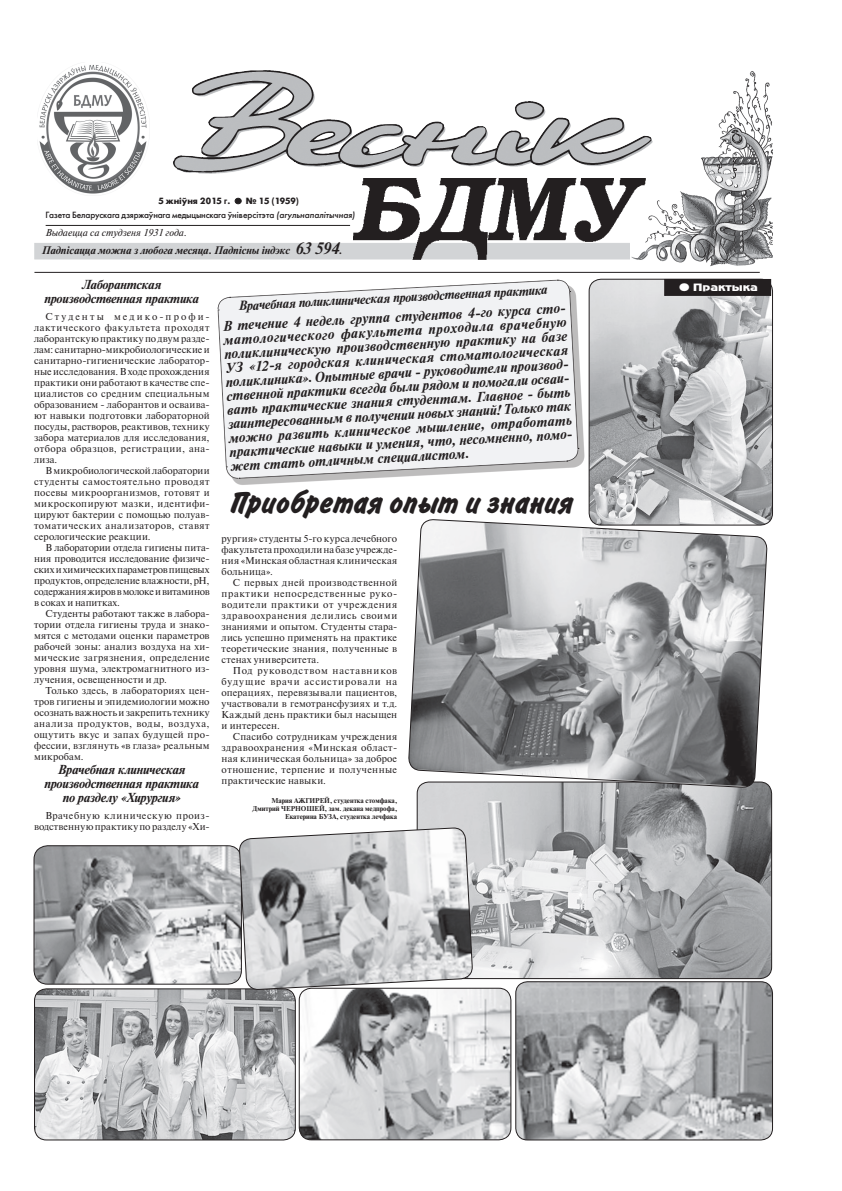
<style>
.page{position:relative;width:842px;height:1191px;background:#fff}
.page>*{position:absolute;margin:0;border:0;box-sizing:border-box;transform-origin:0 0}
.t1{font:700 31px "Inform C";color:#231f20}
.автор{font:italic 700 14px/14px "Newton C";color:#231f20}
.заголовок{font:italic 700 13px/14px "Newton C";letter-spacing:-.02em;color:#231f20;text-align:center}
.t2{font:italic 700 11px "Newton C";letter-spacing:-.01em;color:#231f20}
.Основной_текст{font:10px/11px "Newton C";letter-spacing:.02em;color:#231f20;text-align:justify}
.t3{font:italic 10px "Newton C";color:#231f20}
.t4{font:10px "Adver Gothic C";color:#fff;scale:1.2 1}
.t5{font:9px "Futuris C";letter-spacing:-.02em;color:#231f20}
.t6{font:700 9px "Futuris C";color:#231f20}
.Основной_текст-2{font:700 7px "Newton C";color:#231f20}
.s1{font-size:6.3px}
.s2{font-style:inherit}
.s3{font-size:16.5px}
.s4{font-style:italic}
</style>
<div class="page">
<img style="left:589px;top:279px;width:183px;height:245px">
<div style="left:34px;top:243px;width:737px;height:16px;background:#d2d4d6"></div>
<img style="left:635px;top:71px;width:137px;height:196px">
<hr style="left:46px;top:225px;width:304px;height:1px;background:#231f20">
<svg style="left:235px;top:198px;width:6px;height:6px"></svg>
<div style="left:235px;top:198px;width:7px;height:6px;border:1px solid #231f20;border-radius:50%"></div>
<hr style="left:34px;top:272px;width:726px;height:1px;background:#231f20">
<img style="left:39px;top:64px;width:108px;height:130px">
<img style="left:353px;top:182px;width:293px;height:77px">
<div style="left:665px;top:279px;width:106px;height:16px;background:#231f20"></div>
<div style="left:664px;top:279px;width:107px;height:17px;border:1px solid #231f20"></div>
<div style="left:223px;top:285px;width:377px;height:203px;background:#231f20;opacity:.3"></div>
<img style="left:173px;top:70px;width:484px;height:112px">
<img style="left:417px;top:783px;width:355px;height:195px">
<img style="left:35px;top:990px;width:260px;height:150px">
<div style="left:34px;top:988px;width:261px;height:152px;border:1px solid #231f20;border-radius:12px"></div>
<svg style="left:408px;top:519px;width:359px;height:269px;background:#a2a3a5"></svg>
<svg style="left:218px;top:280px;width:361px;height:240px"></svg>
<img style="left:34px;top:845px;width:205px;height:139px">
<div style="left:34px;top:845px;width:208px;height:139px;border:1px solid #231f20;border-radius:14px"></div>
<img style="left:299px;top:988px;width:212px;height:151px">
<div style="left:299px;top:988px;width:212px;height:152px;border:1px solid #231f20;border-radius:12px"></div>
<img style="left:516px;top:981px;width:256px;height:159px">
<div style="left:516px;top:981px;width:257px;height:159px;border:1px solid #231f20;border-radius:12px"></div>
<svg style="left:239px;top:827px;width:234px;height:163px;background:#bebec0"></svg>
<p class="t6" style="left:158px;top:196px;width:73px">5 жнiўня 2015 <span class="s1">г</span><span class="s2">.</span></p>
<p class="t6" style="left:246px;top:196px;width:55px">№ 15 (1959)</p>
<p class="t2" style="left:42px;top:244px;width:302px">Падпісацца можна з любога месяца. Падпісны індэкс <span class="s3">63 594</span>.</p>
<p class="t5" style="left:45px;top:210px;width:311px">Газета Беларускага дзяржаўнага медыцынскага ўніверсітэта <span class="s4">(агульнапалітычная)</span></p>
<p class="t3" style="left:45px;top:227px;width:143px">Выдаецца са студзеня 1931 года.</p>
<p class="заголовок" style="left:44px;top:278px;width:156px">Лаборантская производственная практика</p>
<p class="Основной_текст" style="left:34px;top:311px;width:177px;text-indent:11px">Студенты медико-профи&shy;лактического факультета проходят лаборантскую практику по двум разде&shy;лам: санитарно-микробиологические и санитарно-гигиенические лаборатор&shy;ные исследования. В ходе прохождения практики они работают в качестве спе&shy;циалистов со средним специальным образованием - лаборантов и осваива&shy;ют навыки подготовки лабораторной посуды, растворов, реактивов, технику забора материалов для исследования, отбора образцов, регистрации, ана&shy;лиза.</p>
<p class="Основной_текст" style="left:34px;top:465px;width:177px;text-indent:11px">В микробиологической лаборатории студенты самостоятельно проводят посевы микроорганизмов, готовят и микроскопируют мазки, идентифи&shy;цируют бактерии с помощью полуав&shy;томатических анализаторов, ставят серологические реакции.</p>
<p class="Основной_текст" style="left:34px;top:542px;width:177px;text-indent:11px">В лаборатории отдела гигиены пита&shy;ния проводится исследование физиче&shy;ских и химических параметров пищевых продуктов, определение влажности, рН, содержания жиров в молоке и витаминов в соках и напитках.</p>
<p class="Основной_текст" style="left:34px;top:608px;width:177px;text-indent:11px">Студенты работают также в лабора&shy;тории отдела гигиены труда и знако&shy;мятся с методами оценки параметров рабочей зоны: анализ воздуха на хи&shy;мические загрязнения, определение уровня шума, электромагнитного из&shy;лучения, освещенности и др.</p>
<p class="Основной_текст" style="left:34px;top:685px;width:177px;text-indent:11px">Только здесь, в лабораториях цен&shy;тров гигиены и эпидемиологии можно осознать важность и закрепить технику анализа продуктов, воды, воздуха, ощутить вкус и запах будущей про&shy;фессии, взглянуть «в глаза» реальным микробам.</p>
<p class="заголовок" style="left:44px;top:763px;width:156px">Врачебная клиническая производственная практика по разделу «Хирургия»</p>
<p class="Основной_текст" style="left:34px;top:810px;width:177px;text-align:right">Врачебную клиническую произ&shy;водственную практику по разделу «Хи-</p>
<p class="заголовок" style="left:238px;top:299px;width:311px;rotate:-3deg">Врачебная поликлиническая производственная практика</p>
<p class="автор" style="left:223px;top:319px;width:353px;rotate:-3deg">В течение 4 недель группа студентов 4-го курса сто&shy;матологического факультета проходила врачебную поликлиническую производственную практику на базе УЗ «12-я городская клиническая стоматологическая поликлиника». Опытные врачи - руководители производ&shy;ственной практики всегда были рядом и помогали осваи&shy;вать практические знания студентам. Главное - быть заинтересованным в получении новых знаний! Только так можно развить клиническое мышление, отработать практические навыки и умения, что, несомненно, помо&shy;жет стать отличным специалистом.</p>
<p class="t1" style="left:230px;top:484px;width:344px">Приобретая опыт и знания</p>
<p class="Основной_текст" style="left:222px;top:532px;width:177px">рургия» студенты 5-го курса лечебного факультета проходили на базе учрежде&shy;ния «Минская областная клиническая больница».</p>
<p class="Основной_текст" style="left:222px;top:576px;width:177px;text-indent:11px">С первых дней производственной практики непосредственные руко&shy;водители практики от учреждения здравоохранения делились своими знаниями и опытом. Студенты стара&shy;лись успешно применять на практике теоретические знания, полученные в стенах университета.</p>
<p class="Основной_текст" style="left:222px;top:664px;width:177px;text-indent:11px">Под руководством наставников будущие врачи ассистировали на операциях, перевязывали пациентов, участвовали в гемотрансфузиях и т.д.<br>Каждый день практики был насыщен и интересен.</p>
<p class="Основной_текст" style="left:222px;top:730px;width:177px;text-indent:11px">Спасибо сотрудникам учреждения здравоохранения «Минская област&shy;ная клиническая больница» за доброе отношение, терпение и полученные практические навыки.</p>
<p class="Основной_текст-2" style="left:271px;top:796px;width:127px">Мария АЖГИРЕЙ, студентка стомфака,</p>
<p class="Основной_текст-2" style="left:253px;top:804px;width:146px">Дмитрий ЧЕРНОШЕЙ, зам. декана медпрофа,</p>
<p class="Основной_текст-2" style="left:285px;top:812px;width:114px">Екатерина БУЗА, студентка лечфака</p>
<p class="t4" style="left:679px;top:281px;width:67px">● Практыка</p>
</div>
